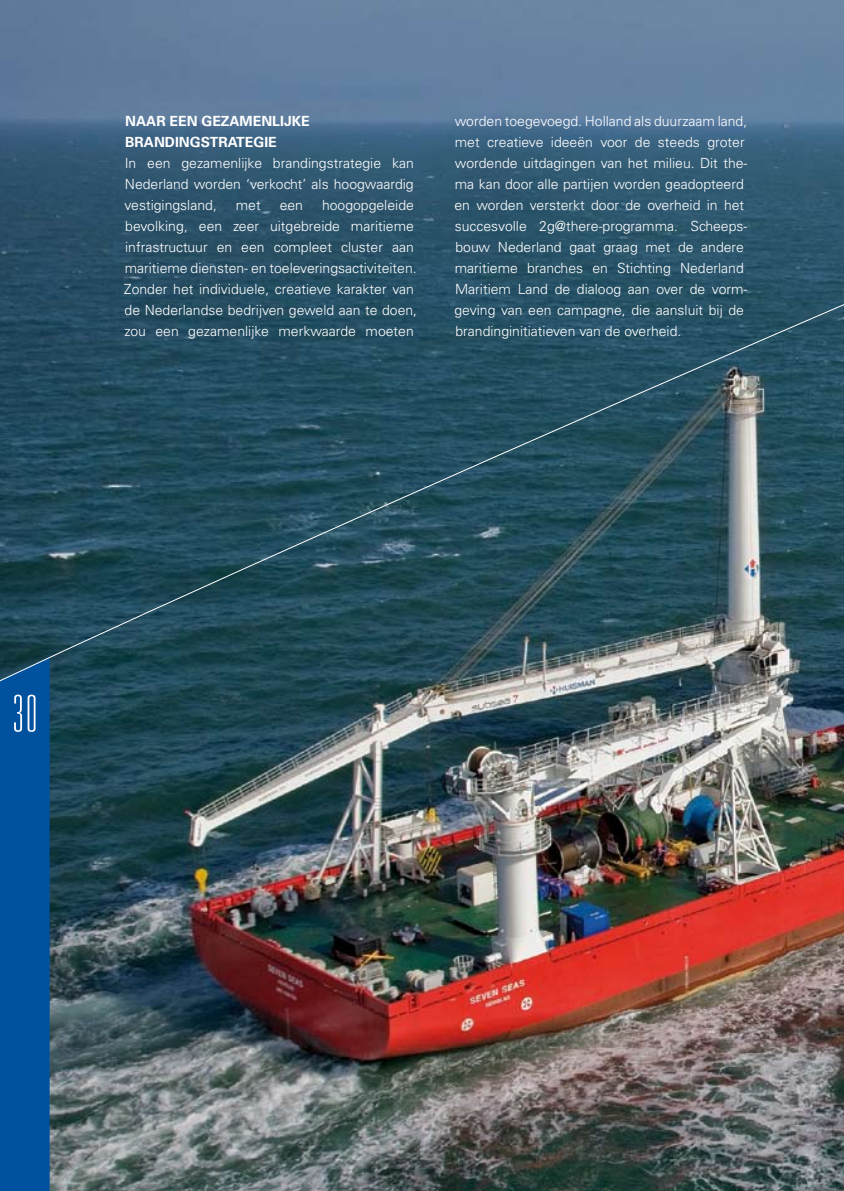
<style>
.page{position:relative;width:844px;height:1191px;background:#fff}
.page>*{position:absolute;margin:0;border:0;box-sizing:border-box;transform-origin:0 0}
.t1{font:100 ultra-condensed 51.1px "Univers LT Std";color:#fff}
.t2{font:300 14px/21px "Univers LT Std";letter-spacing:-.02em;color:#fff}
.t3{font:700 14px/21px "Univers LT Std";color:#fff}
</style>
<div class="page">
<img style="left:0;top:0;width:843px;height:1191px">
<div style="left:0;top:692px;width:50px;height:499px;background:#00519e"></div>
<svg style="left:0;top:303px;width:843px;height:389px;background:#2b5160"></svg>
<p class="t3" style="left:125px;top:111px;width:186px">NAAR EEN GEZAMEN LIJKE<br>BRAN DINGSTRATEGIE</p>
<p class="t2" style="left:124px;top:153px;width:291px">I n een gezamenlijke brandingstrategie kan -Nederland worden ‘verkocht’ als hoogwaardig&shy;vestigingsland,</p>
<p class="t2" style="left:124px;top:195px;width:294px;text-indent:198px">hoogopgeleide bevolking-, een zeer uitgebreide maritieme infrastructuur en een compleet cluster aan maritieme diensten- en toeleveringsactiviteiten-- .<br>Zonder het individuele, creatieve karakter van de Nederlandse- bedrijven geweld aan te doen, zou een gezamenlijke merkwaarde moeten</p>
<p class="t2" style="left:236px;top:195px;width:26px">met</p>
<p class="t2" style="left:279px;top:195px;width:25px">een</p>
<p class="t2" style="left:454px;top:111px;width:294px">worden toegevoegd. Holland als duurzaam land, met creatieve ideeën- voor de steeds groter wordende uitdagingen van het milieu. Dit the&shy;ma kan door alle partijen worden geadopteerd en worden versterkt door de overheid in het succes-volle 2g@there-programma- . Scheeps&shy;bouw -Nederland gaat graag met de andere maritieme branches en Stichting -Nederland Maritiem Land de dialoog aan over de vorm&shy;geving van een campagne, die aansluit bij de brandinginitiatieven- van de overheid.</p>
<h1 class="t1" style="left:12px;top:687px;width:26px">30</h1>
</div>
